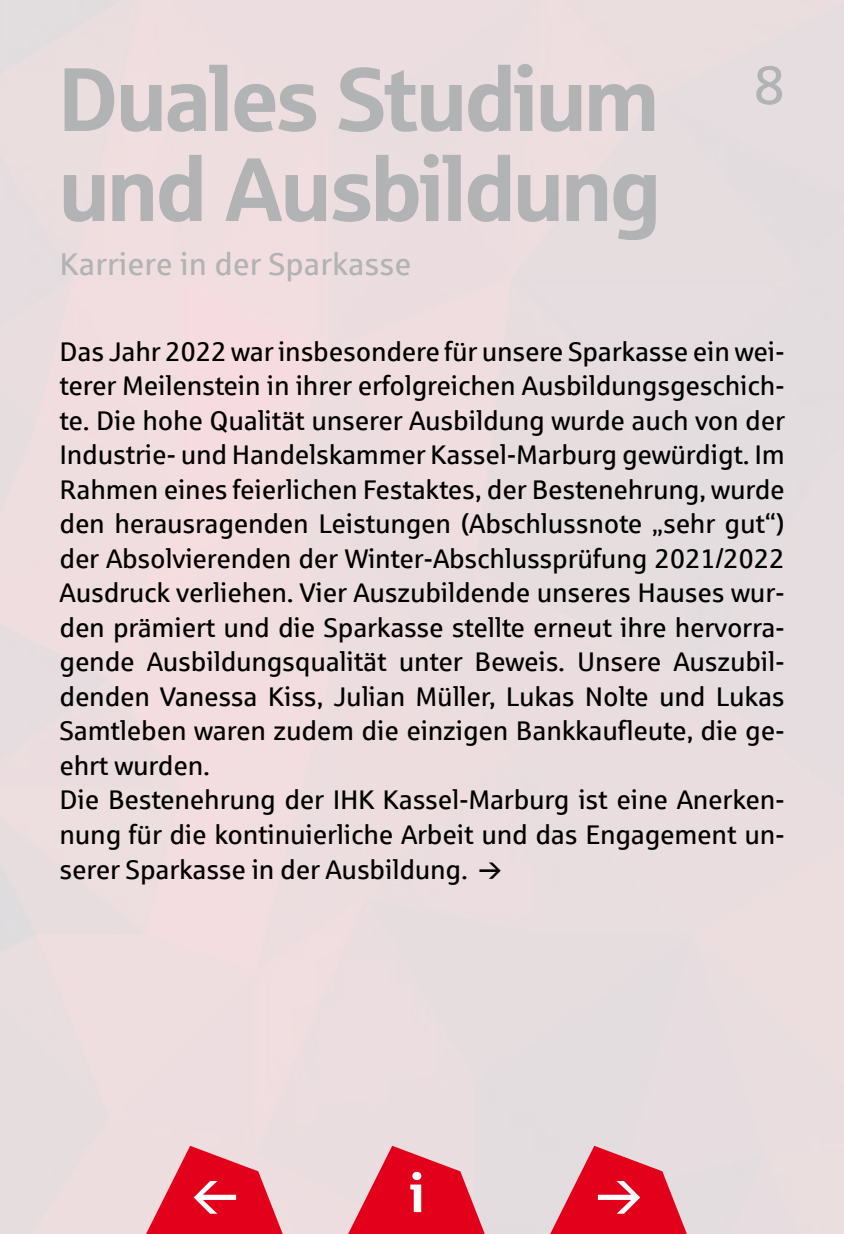
<style>
.page{position:relative;width:844px;height:1234px;background:#fff}
.page>*{position:absolute;margin:0;border:0;box-sizing:border-box;transform-origin:0 0}
.t1{font:90px/90px "Sparkasse Head";letter-spacing:-.01em;color:#b1b3b4}
.t2{font:54px "Sparkasse Rg";color:#b1b3b4}
.t3{font:700 54px "Sparkasse Rg";color:#fff}
.t4{font:31.5px "Sparkasse Rg";color:#b1b3b4}
.t5{font:27px/34.5px "Sparkasse Rg";letter-spacing:-.01em;color:#000}
</style>
<div class="page">
<svg style="left:345px;top:1145px;width:153px;height:88px;background:#e45e6e"></svg>
<svg style="left:479px;top:861px;width:22px;height:17px"></svg>
<svg style="left:143px;top:1145px;width:153px;height:88px;background:#e65e6e"></svg>
<svg style="left:547px;top:1145px;width:153px;height:88px;background:#e25e6e"></svg>
<h1 class="t1" style="left:60px;top:51px;width:602px">Duales Studium und Ausbildung</h1>
<p class="t4" style="left:60px;top:245px;width:353px">Karriere in der Sparkasse</p>
<h2 class="t2" style="left:753px;top:52px;width:33px">8</h2>
<p class="t5" style="left:60px;top:333px;width:727px">Das Jahr 2022 war insbesondere für unsere Sparkasse ein wei&shy;terer Meilenstein in ihrer erfolgreichen Ausbildungsgeschich&shy;te. Die hohe Qualität unserer Ausbildung wurde auch von der Industrie- und Handelskammer Kassel-Marburg gewürdigt. Im Rahmen eines feierlichen Festaktes, der Bestenehrung, wurde den herausragenden Leistungen (Abschlussnote „sehr gut“) der Absolvierenden der Winter-Abschlussprüfung 2021/2022<br>Ausdruck verliehen. Vier Auszubildende unseres Hauses wur&shy;den prämiert und die Sparkasse stellte erneut ihre hervorra&shy;gende Ausbildungsqualität unter Beweis. Unsere Auszubil&shy;denden Vanessa Kiss, Julian Müller, Lukas Nolte und Lukas Samtleben waren zudem die einzigen Bankkaufleute, die ge&shy;ehrt wurden.<br>Die Bestenehrung der IHK Kassel-Marburg ist eine Anerken&shy;nung für die kontinuierliche Arbeit und das Engagement un&shy;serer Sparkasse in der Ausbildung.</p>
<h2 class="t3" style="left:409px;top:1158px;width:18px">i</h2>
</div>
